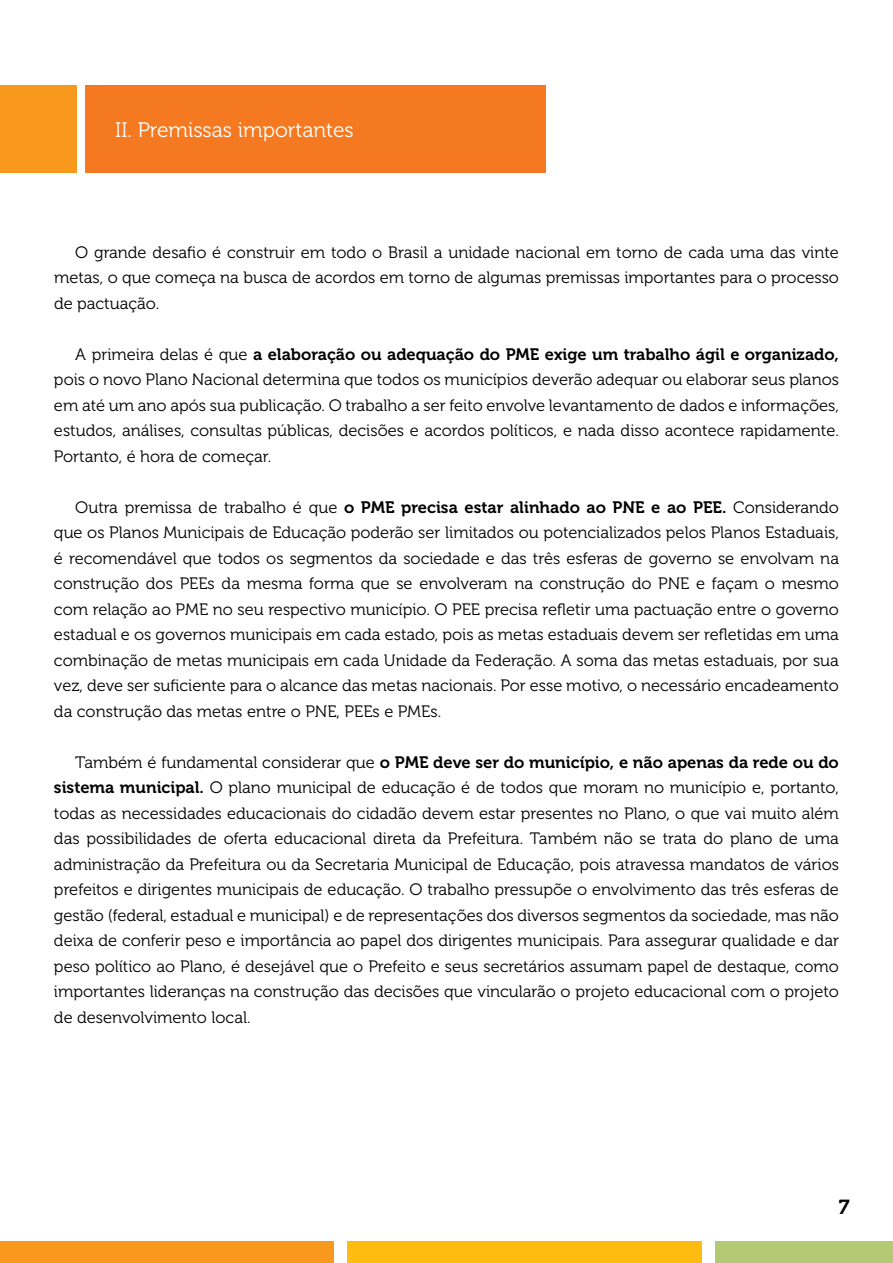
<style>
.page{position:relative;width:893px;height:1263px;background:#fff}
.page>*{position:absolute;margin:0;border:0;box-sizing:border-box;transform-origin:0 0}
.t1{font:21px "Museo 300";color:#fff}
.t2{font:20.25px "Museo 700";color:#000}
.t3{font:16.5px/25.5px "Museo 300";color:#000;text-align:justify}
.t4{font:16.5px "Museo 700";color:#000}
.s1{font-family:"Museo 300"}
.s2{font-family:"Museo 700"}
</style>
<div class="page">
<div style="left:347px;top:1242px;width:355px;height:21px;background:#febc11"></div>
<div style="left:0;top:1242px;width:333px;height:21px;background:#f8991d"></div>
<div style="left:716px;top:1242px;width:177px;height:21px;background:#b3c974"></div>
<div style="left:0;top:85px;width:77px;height:87px;background:#f8991d"></div>
<div style="left:85px;top:85px;width:461px;height:87px;background:#f47920"></div>
<p class="t1" style="left:115px;top:118px;width:240px">II. Premissas importantes</p>
<p class="t3" style="left:54px;top:240px;width:786px;text-indent:21px">O grande desafio é construir em todo o Brasil a unidade nacional em torno de cada uma das vinte metas, o que começa na busca de acordos em torno de algumas premissas importantes para o processo de pactuação.</p>
<p class="t4" style="left:75px;top:345px;width:765px"><span class="s1">A primeira delas é que</span> a elaboração ou adequação do PME exige um trabalho ágil e organizado,</p>
<p class="t3" style="left:54px;top:367px;width:787px">pois o novo Plano Nacional determina que todos os municípios deverão adequar ou elaborar seus planos em até um ano após sua publicação. O trabalho a ser feito envolve levantamento de dados e informações, estudos, análises, consultas públicas, decisões e acordos políticos, e nada disso acontece rapidamente.<br>Portanto, é hora de começar.</p>
<p class="t3" style="left:54px;top:495px;width:787px;text-indent:21px">Outra premissa de trabalho é que <span class="s2">o PME precisa estar alinhado ao PNE e ao PEE.</span> Considerando que os Planos Municipais de Educação poderão ser limitados ou potencializados pelos Planos Estaduais, é recomendável que todos os segmentos da sociedade e das três esferas de governo se envolvam na construção dos PEEs da mesma forma que se envolveram na construção do PNE e façam o mesmo com relação ao PME no seu respectivo município. O PEE precisa refletir uma pactuação entre o governo estadual e os governos municipais em cada estado, pois as metas estaduais devem ser refletidas em uma combinação de metas municipais em cada Unidade da Federação. A soma das metas estaduais, por sua vez, deve ser suficiente para o alcance das metas nacionais. Por esse motivo, o necessário encadeamento da construção das metas entre o PNE, PEEs e PMEs.</p>
<p class="t4" style="left:75px;top:753px;width:765px"><span class="s1">Também é fundamental considerar que</span> o PME deve ser do município, e não apenas da rede ou do</p>
<p class="t3" style="left:54px;top:775px;width:787px"><span class="s2">sistema municipal.</span> O plano municipal de educação é de todos que moram no município e, portanto, todas as necessidades educacionais do cidadão devem estar presentes no Plano, o que vai muito além das possibilidades de oferta educacional direta da Prefeitura. Também não se trata do plano de uma administração da Prefeitura ou da Secretaria Municipal de Educação, pois atravessa mandatos de vários prefeitos e dirigentes municipais de educação. O trabalho pressupõe o envolvimento das três esferas de gestão (federal, estadual e municipal) e de representações dos diversos segmentos da sociedade, mas não deixa de conferir peso e importância ao papel dos dirigentes municipais. Para assegurar qualidade e dar peso político ao Plano, é desejável que o Prefeito e seus secretários assumam papel de destaque, como importantes lideranças na construção das decisões que vincularão o projeto educacional com o projeto de desenvolvimento local.</p>
<p class="t2" style="left:839px;top:1196px;width:12px">7</p>
</div>
